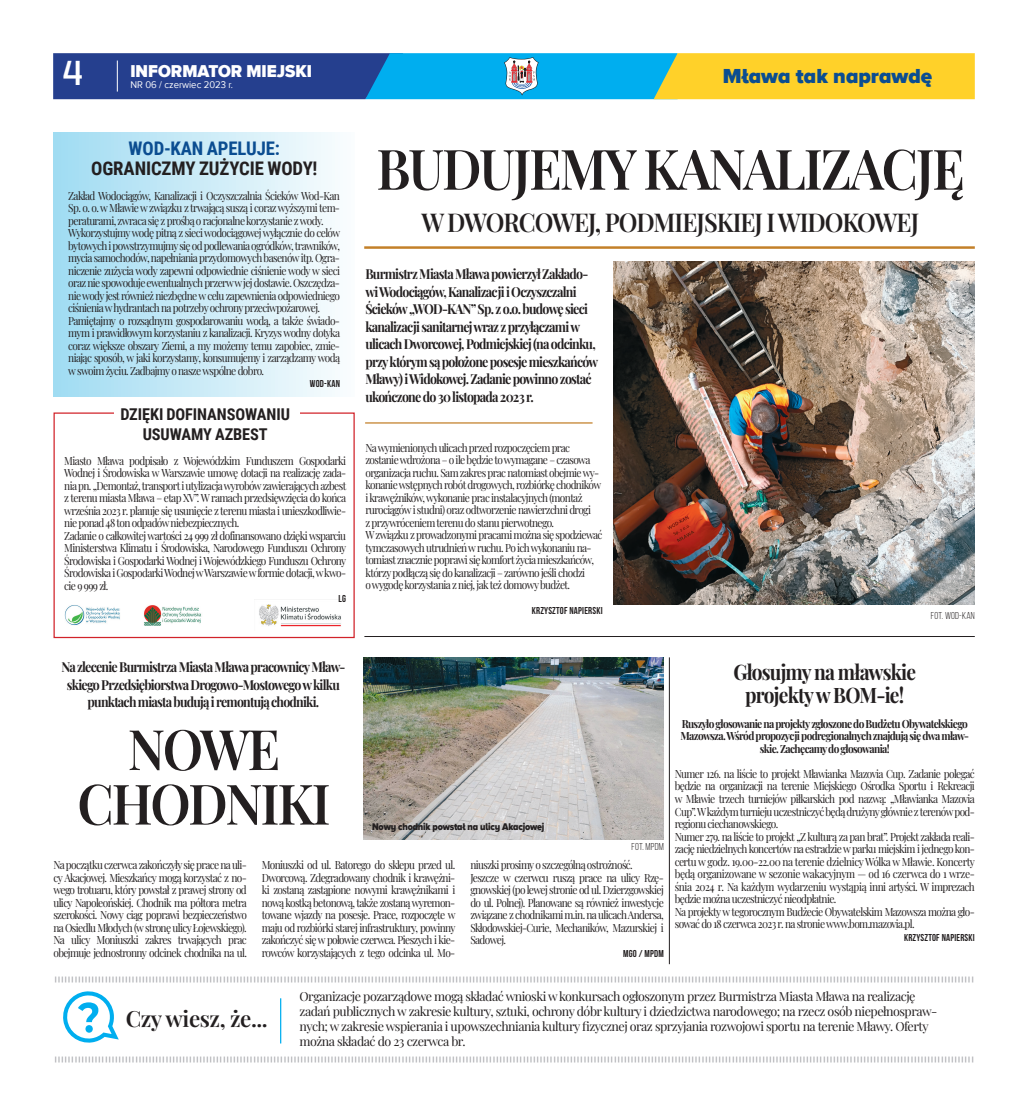
<style>
.page{position:relative;width:1028px;height:1117px;background:#fff}
.page>*{position:absolute;margin:0;border:0;box-sizing:border-box;transform-origin:0 0}
.t1{font:600 55.88px "Playfair Display";letter-spacing:-.04em;color:#231f20;scale:.93 1}
.t2{font:700 35px "United Sans Reg";color:#fff;scale:.95 1}
.t3{font:600 25.88px "Playfair Display";letter-spacing:-.04em;color:#231f20;scale:.93 1}
.t4{font:600 22.25px "Playfair Display";letter-spacing:-.02em;color:#231f20}
.t5{font:700 21.25px "Playfair Display";letter-spacing:-.04em;color:#231f20;scale:.9 1}
.t6{font:900 20.88px "Proxima Nova A";color:#0b4d91}
.t7{font:700 18.75px "Roboto Condensed";letter-spacing:-.005em;color:#231f20}
.t8{font:700 18.75px "Roboto Condensed";letter-spacing:-.005em;color:#0b4d91}
.t9{font:900 17.62px "Proxima Nova A";color:#fff;scale:.95 1}
.t10{font:700 16.25px "Roboto Condensed";letter-spacing:-.005em;color:#231f20}
.t11{font:700 13.75px/17.5px "Playfair Display";letter-spacing:-.06em;color:#231f20;scale:.9 1}
.t12{font:12.5px/15px "Playfair Display";letter-spacing:-.04em;color:#231f20}
.t13{font:11.25px/12.5px "Playfair Display";letter-spacing:-.06em;color:#231f20;text-align:justify;scale:.9 1}
.t14{font:700 11.25px/12.5px "Playfair Display";letter-spacing:-.06em;color:#231f20;text-align:center;scale:.9 1}
.t15{font:10px "Bebas Neue";letter-spacing:.02em;color:#231f20}
.t16{font:900 10px "Proxima Nova A";letter-spacing:-.02em;color:#231f20;scale:.9 1}
.t17{font:10px "Proxima Nova A";color:#fff;scale:.95 1}
.t18{font:10px "Bebas Neue";letter-spacing:.02em;color:#231f20}
.t19{font:5.88px "Minion Pro";color:#a8a9ad;scale:2.56 1}
</style>
<div class="page">
<svg style="left:53px;top:53px;width:921px;height:46px;background:#67938a"></svg>
<hr style="left:117px;top:60px;width:1px;height:32px;background:#fff">
<div style="left:53px;top:132px;width:302px;height:264px;background:linear-gradient(to right,#9fdbf2,#fafdfe)"></div>
<svg style="left:63px;top:991px;width:56px;height:52px"></svg>
<hr style="left:280px;top:998px;width:1px;height:45px;background:#00aeef">
<div style="left:53px;top:412px;width:302px;height:226px;border:1px solid #d1232a"></div>
<img style="left:64px;top:605px;width:138px;height:21px">
<img style="left:259px;top:604px;width:82px;height:23px">
<div style="left:115px;top:402px;width:185px;height:42px;background:#fff"></div>
<img style="left:364px;top:657px;width:300px;height:182px">
<hr style="left:364px;top:636px;width:610px;height:1px;background:#231f20">
<hr style="left:364px;top:246px;width:610px;height:3px;background:#c38029">
<hr style="left:365px;top:422px;width:227px;height:1px;background:#c38029">
<img style="left:613px;top:261px;width:361px;height:343px">
<hr style="left:669px;top:657px;width:1px;height:306px;background:#231f20">
<p class="t2" style="left:63px;top:54px;width:23px">4</p>
<h3 class="t9" style="left:130px;top:57px;width:192px">INFORMATOR MIEJSKI</h3>
<p class="t17" style="left:130px;top:77px;width:110px">NR 06 / czerwiec 2023 r.</p>
<h3 class="t6" style="left:722px;top:61px;width:211px">Mława tak naprawdę</h3>
<p class="t8" style="left:129px;top:135px;width:153px">WOD-KAN APELUJE:</p>
<p class="t7" style="left:91px;top:155px;width:228px">OGRANICZMY ZUŻYCIE WODY!</p>
<p class="t13" style="left:68px;top:188px;width:303px">Zakład Wodociągów, Kanalizacji i Oczyszczalnia Ścieków Wod-Kan Sp. o. o. w Mławie w związku z trwającą suszą i coraz wyższymi tem&shy;peraturami, zwraca się z prośbą o racjonalne korzystanie z wody.</p>
<p class="t13" style="left:68px;top:226px;width:304px">Wykorzystujmy wodę pitną z sieci wodociągowej wyłącznie do celów bytowych i powstrzymujmy się od podlewania ogródków, trawników, mycia samochodów, napełniania przydomowych basenów itp. Ogra&shy;niczenie zużycia wody zapewni odpowiednie ciśnienie wody w sieci oraz nie spowoduje ewentualnych przerw w jej dostawie. Oszczędza&shy;nie wody jest również niezbędne w celu zapewnienia odpowiedniego ciśnienia w hydrantach na potrzeby ochrony przeciwpożarowej.</p>
<p class="t13" style="left:68px;top:313px;width:303px">Pamiętajmy o rozsądnym gospodarowaniu wodą, a także świado&shy;mym i prawidłowym korzystaniu z kanalizacji. Kryzys wodny dotyka coraz większe obszary Ziemi, a my możemy temu zapobiec, zmie&shy;niając sposób, w jaki korzystamy, konsumujemy i zarządzamy wodą</p>
<p class="t13" style="left:68px;top:363px;width:219px">w swoim życiu. Zadbajmy o nasze wspólne dobro.</p>
<p class="t15" style="left:310px;top:378px;width:32px">WOD-KAN</p>
<p class="t10" style="left:120px;top:402px;width:171px">DZIĘKI DOFINANSOWANIU</p>
<p class="t10" style="left:143px;top:422px;width:126px">USUWAMY AZBEST</p>
<p class="t13" style="left:64px;top:453px;width:315px">Miasto Mława podpisało z Wojewódzkim Funduszem Gospodarki Wodnej i Środowiska w Warszawie umowę dotacji na realizację zada&shy;nia pn. „Demontaż, transport i utylizacja wyrobów zawierających azbest</p>
<p class="t13" style="left:64px;top:490px;width:315px">z terenu miasta Mława – etap XV”. W ramach przedsięwzięcia do końca września 2023 r. planuje się usunięcie z terenu miasta i unieszkodliwie&shy;nie ponad 48 ton odpadów niebezpiecznych.</p>
<p class="t13" style="left:64px;top:528px;width:315px">Zadanie o całkowitej wartości 24 999 zł dofinansowano dzięki wsparciu Ministerstwa Klimatu i Środowiska, Narodowego Funduszu Ochrony Środowiska i Gospodarki Wodnej i Wojewódzkiego Funduszu Ochrony Środowiska i Gospodarki Wodnej w Warszawie w formie dotacji, w kwo&shy;cie 9 999 zł.</p>
<p class="t15" style="left:338px;top:593px;width:9px">LG</p>
<p class="t1" style="left:376px;top:125px;width:634px">BUDUJEMY KANALIZACJĘ</p>
<p class="t3" style="left:421px;top:202px;width:536px">W DWORCOWEJ, PODMIEJSKIEJ I WIDOKOWEJ</p>
<p class="t11" style="left:365px;top:264px;width:260px">Burmistrz Miasta Mława powierzył Zakłado&shy;wi Wodociągów, Kanalizacji i Oczyszczalni Ścieków „WOD-KAN” Sp. z o.o. budowę sieci kanalizacji sanitarnej wraz z przyłączami w ulicach Dworcowej, Podmiejskiej (na odcinku, przy którym są położone posesje mieszkańców Mławy) i Widokowej. Zadanie powinno zostać ukończone do 30 listopada 2023 r.</p>
<p class="t13" style="left:365px;top:440px;width:263px;text-align:left">Na wymienionych ulicach przed rozpoczęciem prac zostanie wdrożona – o ile będzie to wymagane – czasowa organizacja ruchu. Sam zakres prac natomiast obejmie wy&shy;konanie wstępnych robót drogowych, rozbiórkę chodników i krawężników, wykonanie prac instalacyjnych (montaż rurociągów i studni) oraz odtworzenie nawierzchni drogi</p>
<p class="t13" style="left:365px;top:515px;width:211px">z przywróceniem terenu do stanu pierwotnego.</p>
<p class="t13" style="left:365px;top:528px;width:265px;text-align:left">W związku z prowadzonymi pracami można się spodziewać tymczasowych utrudnień w ruchu. Po ich wykonaniu na&shy;tomiast znacznie poprawi się komfort życia mieszkańców, którzy podłączą się do kanalizacji – zarówno jeśli chodzi</p>
<p class="t13" style="left:365px;top:578px;width:229px">o wygodę korzystania z niej, jak też domowy budżet.</p>
<p class="t15" style="left:532px;top:605px;width:72px">KRZYSZTOF NAPIERSKI</p>
<p class="t18" style="left:931px;top:610px;width:45px">FOT. WOD-KAN</p>
<p class="t11" style="left:61px;top:657px;width:317px;text-align:center">Na zlecenie Burmistrza Miasta Mława pracownicy Mław&shy;skiego Przedsiębiorstwa Drogowo-Mostowego w kilku punktach miasta budują i remontują chodniki.</p>
<p class="t1" style="left:128px;top:705px;width:165px">NOWE</p>
<p class="t1" style="left:77px;top:759px;width:274px">CHODNIKI</p>
<p class="t16" style="left:372px;top:818px;width:193px">Nowy chodnik powstał na ulicy Akacjowej</p>
<p class="t18" style="left:631px;top:841px;width:34px">FOT. MPDM</p>
<p class="t13" style="left:53px;top:857px;width:217px">Na początku czerwca zakończyły się prace na uli&shy;cy Akacjowej. Mieszkańcy mogą korzystać z no&shy;wego trotuaru, który powstał z prawej strony od ulicy Napoleońskiej. Chodnik ma półtora metra szerokości. Nowy ciąg poprawi bezpieczeństwo na Osiedlu Młodych (w stronę ulicy Łojewskiego).</p>
<p class="t13" style="left:53px;top:932px;width:216px">Na ulicy Moniuszki zakres trwających prac obejmuje jednostronny odcinek chodnika na ul.</p>
<p class="t13" style="left:262px;top:857px;width:217px">Moniuszki od ul. Batorego do sklepu przed ul.<br>Dworcową. Zdegradowany chodnik i krawężni&shy;ki zostaną zastąpione nowymi krawężnikami i nową kostką betonową, także zostaną wyremon&shy;towane wjazdy na posesje. Prace, rozpoczęte w maju od rozbiórki starej infrastruktury, powinny zakończyć się w połowie czerwca. Pieszych i kie&shy;rowców korzystających z tego odcinka ul. Mo-</p>
<p class="t13" style="left:470px;top:857px;width:182px">niuszki prosimy o szczególną ostrożność.</p>
<p class="t13" style="left:470px;top:870px;width:216px">Jeszcze w czerwcu ruszą prace na ulicy Rzę&shy;gnowskiej (po lewej stronie od ul. Dzierzgowskiej do ul. Polnej). Planowane są również inwestycje związane z chodnikami m.in. na ulicach Andersa, Skłodowskiej-Curie, Mechaników, Mazurskiej i Sadowej.</p>
<p class="t15" style="left:623px;top:947px;width:42px">MGO / MPDM</p>
<p class="t5" style="left:733px;top:655px;width:204px">Głosujmy na mławskie</p>
<p class="t5" style="left:745px;top:678px;width:178px">projekty w BOM-ie!</p>
<p class="t14" style="left:680px;top:716px;width:322px">Ruszyło głosowanie na projekty zgłoszone do Budżetu Obywatelskiego<br>Mazowsza. Wśród propozycji podregionalnych znajdują się dwa mław&shy;skie. Zachęcamy do głosowania!</p>
<p class="t13" style="left:674px;top:766px;width:335px">Numer 126. na liście to projekt Mławianka Mazovia Cup. Zadanie polegać będzie na organizacji na terenie Miejskiego Ośrodka Sportu i Rekreacji</p>
<p class="t13" style="left:674px;top:791px;width:335px">w Mławie trzech turniejów piłkarskich pod nazwą: „Mławianka Mazovia Cup”. W każdym turnieju uczestniczyć będą drużyny głównie z terenów pod&shy;regionu ciechanowskiego.</p>
<p class="t13" style="left:674px;top:828px;width:335px">Numer 279. na liście to projekt „Z kulturą za pan brat”. Projekt zakłada reali&shy;zację niedzielnych koncertów na estradzie w parku miejskim i jednego kon&shy;certu w godz. 19.00-22.00 na terenie dzielnicy Wólka w Mławie. Koncerty będą organizowane w sezonie wakacyjnym — od 16 czerwca do 1 wrze&shy;śnia 2024 r. Na każdym wydarzeniu wystąpią inni artyści. W imprezach będzie można uczestniczyć nieodpłatnie.</p>
<p class="t13" style="left:674px;top:903px;width:335px">Na projekty w tegorocznym Budżecie Obywatelskim Mazowsza można gło&shy;sować do 18 czerwca 2023 r. na stronie www.bom.mazovia.pl.</p>
<p class="t15" style="left:904px;top:931px;width:72px">KRZYSZTOF NAPIERSKI</p>
<p class="t19" style="left:54px;top:974px;width:361px">|||||||||||||||||||||||||||||||||||||||||||||||||||||||||||||||||||||||||||||||||||||||||||||||||||||||||||||||||||||||||||||||||||||||||||||||||||||||||||||||||||||||||||||||||||||||||||||||||||||||||||||||||||||||||||||||||||||||||||||||||||||||||||||||||||||||||||||||||</p>
<p class="t4" style="left:126px;top:1001px;width:144px">Czy wiesz, że...</p>
<p class="t12" style="left:299px;top:987px;width:639px">Organizacje pozarządowe mogą składać wnioski w konkursach ogłoszonym przez Burmistrza Miasta Mława na realizację zadań publicznych w zakresie kultury, sztuki, ochrony dóbr kultury i dziedzictwa narodowego; na rzecz osób niepełnospraw&shy;nych; w zakresie wspierania i upowszechniania kultury fizycznej oraz sprzyjania rozwojowi sportu na terenie Mławy. Oferty można składać do 23 czerwca br.</p>
<p class="t19" style="left:54px;top:1054px;width:361px">|||||||||||||||||||||||||||||||||||||||||||||||||||||||||||||||||||||||||||||||||||||||||||||||||||||||||||||||||||||||||||||||||||||||||||||||||||||||||||||||||||||||||||||||||||||||||||||||||||||||||||||||||||||||||||||||||||||||||||||||||||||||||||||||||||||||||||||||||</p>
</div>
